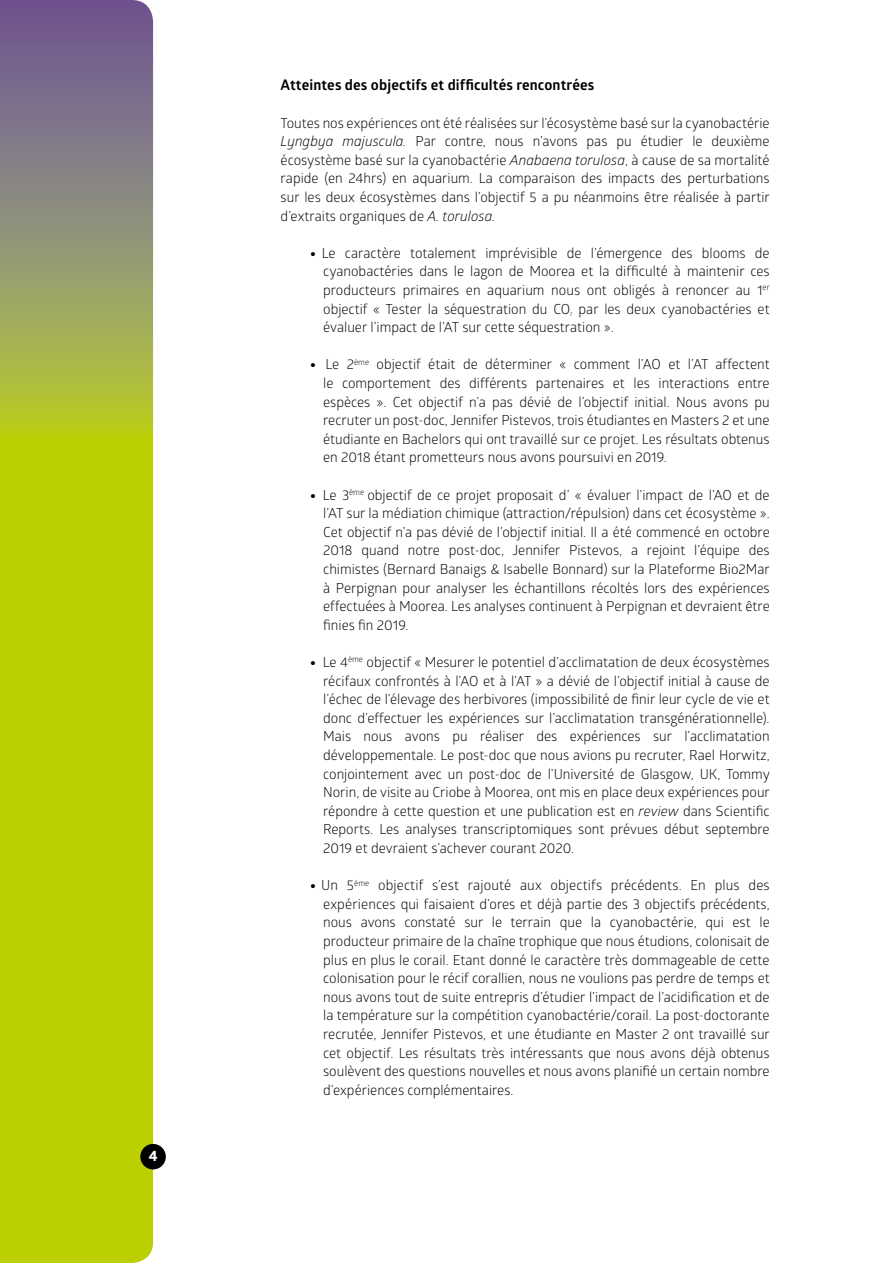
<style>
.page{position:relative;width:893px;height:1263px;background:#fff}
.page>*{position:absolute;margin:0;border:0;box-sizing:border-box;transform-origin:0 0}
.t1{font:700 14.85px "Globerx";color:#fff}
._5__inter-titre{font:700 14.7px "Glober";letter-spacing:.01em;color:#000}
._6__texte_courant_re{font:13.8px/18.6px "Glober";color:#000;text-align:justify}
._6__texte_courant{font:13.8px/18.6px "Glober";color:#000;text-align:justify}
.s1{font-style:italic}
.s2{font-weight:900}
</style>
<div class="page">
<svg style="left:0;top:0;width:153px;height:1263px;background:#adb926"></svg>
<div style="left:140px;top:1144px;width:26px;height:25px;background:#000;border-radius:50%"></div>
<p class="t1" style="left:149px;top:1145px;width:10px">4</p>
<p class="_5__inter-titre" style="left:281px;top:75px;width:315px">Atteintes des objectifs et difficultés rencontrées</p>
<p class="_6__texte_courant" style="left:281px;top:113px;width:491px">Toutes nos expériences ont été réalisées sur l’écosystème basé sur la cyanobactérie <span class="s1">Lyngbya majuscula.</span> Par contre, nous n’avons pas pu étudier le deuxième écosystème basé sur la cyanobactérie <span class="s1">Anabaena torulosa</span>, à cause de sa mortalité rapide (en 24hrs) en aquarium. La comparaison des impacts des perturbations sur les deux écosystèmes dans l’objectif 5 a pu néanmoins être réalisée à partir d’extraits organiques de <span class="s1">A. torulosa.</span></p>
<p class="_6__texte_courant_re" style="left:323px;top:243px;width:448px;text-indent:-13px"><span class="s2">•</span> Le caractère totalement imprévisible de l’émergence des blooms de cyanobactéries dans le lagon de Moorea et la difficulté à maintenir ces producteurs primaires en aquarium nous ont obligés à renoncer au 1<sup>er </sup>objectif « Tester la séquestration du CO<sub>²</sub> par les deux cyanobactéries et évaluer l’impact de l’AT sur cette séquestration ».</p>
<p class="_6__texte_courant_re" style="left:323px;top:355px;width:448px;text-indent:-13px"><span class="s2">•</span> Le 2<sup>ème</sup> objectif était de déterminer « comment l’AO et l’AT affectent le comportement des différents partenaires et les interactions entre espèces ». Cet objectif n’a pas dévié de l’objectif initial. Nous avons pu recruter un post-doc, Jennifer Pistevos, trois étudiantes en Masters 2 et une étudiante en Bachelors qui ont travaillé sur ce projet. Les résultats obtenus en 2018 étant prometteurs nous avons poursuivi en 2019.</p>
<p class="_6__texte_courant_re" style="left:323px;top:485px;width:448px;text-indent:-13px"><span class="s2">•</span> Le 3<sup>ème</sup> objectif de ce projet proposait d’ « évaluer l’impact de l’AO et de l’AT sur la médiation chimique (attraction/répulsion) dans cet écosystème ».<br>Cet objectif n’a pas dévié de l’objectif initial. Il a été commencé en octobre 2018 quand notre post-doc, Jennifer Pistevos, a rejoint l’équipe des chimistes (Bernard Banaigs &amp; Isabelle Bonnard) sur la Plateforme Bio2Mar à Perpignan pour analyser les échantillons récoltés lors des expériences effectuées à Moorea. Les analyses continuent à Perpignan et devraient être finies fin 2019.</p>
<p class="_6__texte_courant_re" style="left:323px;top:652px;width:448px;text-indent:-13px"><span class="s2">•</span> Le 4<sup>ème</sup> objectif « Mesurer le potentiel d’acclimatation de deux écosystèmes récifaux confrontés à l’AO et à l’AT » a dévié de l’objectif initial à cause de l’échec de l’élevage des herbivores (impossibilité de finir leur cycle de vie et donc d’effectuer les expériences sur l’acclimatation transgénérationnelle).<br>Mais nous avons pu réaliser des expériences sur l’acclimatation développementale. Le post-doc que nous avions pu recruter, Rael Horwitz, conjointement avec un post-doc de l’Université de Glasgow, UK, Tommy Norin, de visite au Criobe à Moorea, ont mis en place deux expériences pour répondre à cette question et une publication est en <span class="s1">review</span> dans Scientific Reports. Les analyses transcriptomiques sont prévues début septembre 2019 et devraient s’achever courant 2020.</p>
<p class="_6__texte_courant_re" style="left:323px;top:875px;width:448px;text-indent:-13px"><span class="s2">•</span> Un 5<sup>ème</sup> objectif s’est rajouté aux objectifs précédents. En plus des expériences qui faisaient d’ores et déjà partie des 3 objectifs précédents, nous avons constaté sur le terrain que la cyanobactérie, qui est le producteur primaire de la chaîne trophique que nous étudions, colonisait de plus en plus le corail. Etant donné le caractère très dommageable de cette colonisation pour le récif corallien, nous ne voulions pas perdre de temps et nous avons tout de suite entrepris d’étudier l’impact de l’acidification et de la température sur la compétition cyanobactérie/corail. La post-doctorante recrutée, Jennifer Pistevos, et une étudiante en Master 2 ont travaillé sur cet objectif. Les résultats très intéressants que nous avons déjà obtenus soulèvent des questions nouvelles et nous avons planifié un certain nombre d’expériences complémentaires.</p>
</div>
